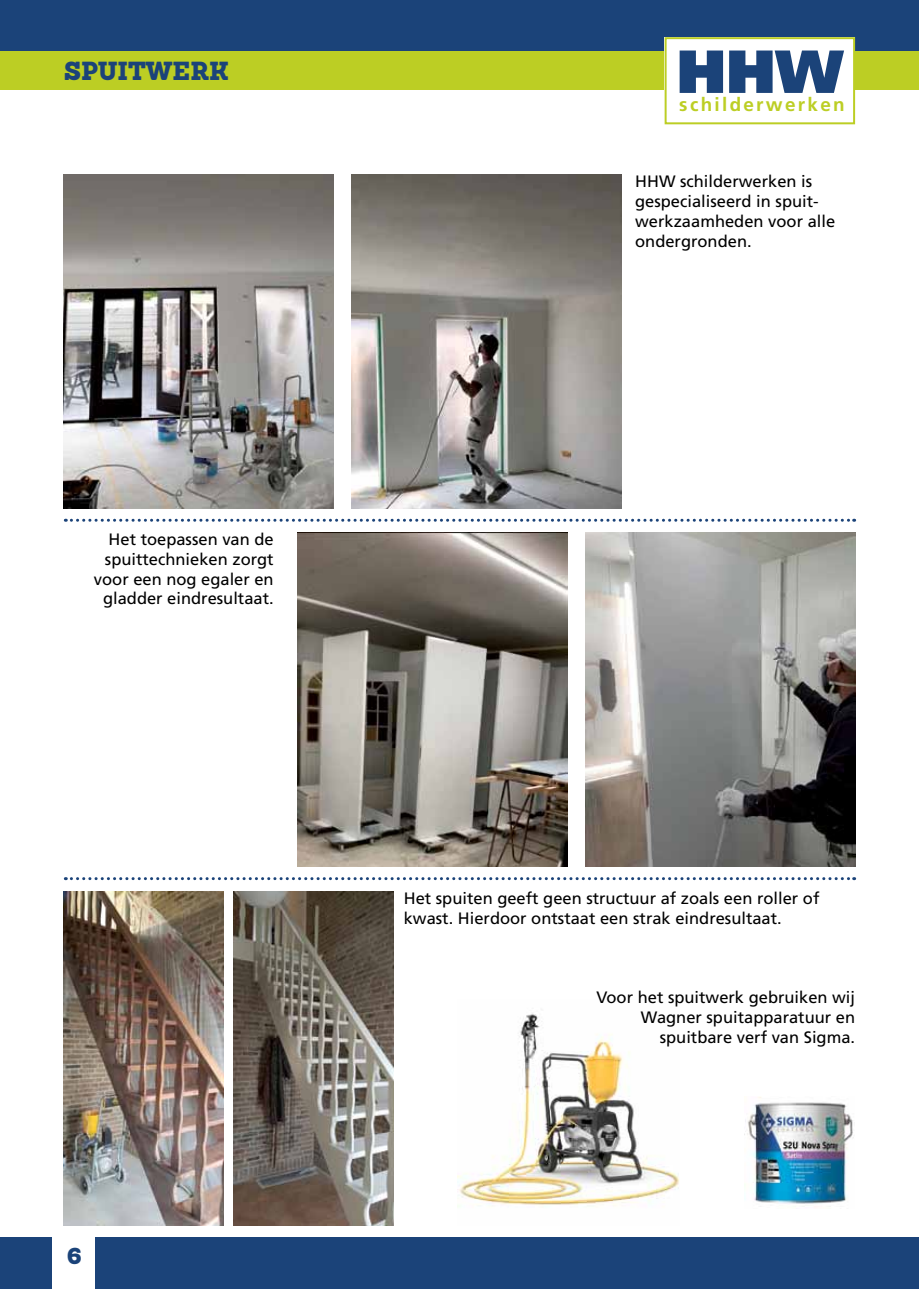
<style>
.page{position:relative;width:919px;height:1289px;background:#fff}
.page>*{position:absolute;margin:0;border:0;box-sizing:border-box;transform-origin:0 0}
.t1{font:900 60.75px "Frutiger";color:#1b4379}
.t2{font:900 25.5px "Sanchez";color:#1b4379}
.t3{font:900 22.5px "Sanchez";color:#1b4379}
.t4{font:700 18.9px "Frutiger";letter-spacing:.12em;color:#bcce24}
.t5{font:16.5px/19.8px "Frutiger";color:#000}
</style>
<div class="page">
<div style="left:0;top:0;width:918px;height:51px;background:#1b4379"></div>
<div style="left:0;top:51px;width:918px;height:38px;background:#bcce24"></div>
<div style="left:664px;top:37px;width:191px;height:90px;background:linear-gradient(to right,#fff,#fff)"></div>
<div style="left:665px;top:38px;width:189px;height:85px;background:#fff"></div>
<div style="left:664px;top:37px;width:191px;height:87px;border:2px solid #bcce24"></div>
<div style="left:0;top:1237px;width:51px;height:51px;background:#1b4379"></div>
<div style="left:96px;top:1237px;width:822px;height:51px;background:#1b4379"></div>
<img style="left:457px;top:1013px;width:222px;height:194px">
<img style="left:64px;top:174px;width:270px;height:334px">
<img style="left:351px;top:174px;width:270px;height:334px">
<img style="left:298px;top:532px;width:270px;height:334px">
<img style="left:585px;top:532px;width:270px;height:334px">
<svg style="left:65px;top:518px;width:789px;height:3px"></svg>
<svg style="left:65px;top:877px;width:789px;height:3px"></svg>
<img style="left:64px;top:891px;width:159px;height:334px">
<img style="left:234px;top:891px;width:159px;height:334px">
<img style="left:744px;top:1097px;width:110px;height:110px">
<h2 class="t2" style="left:64px;top:52px;width:167px">SPUITWERK</h2>
<h1 class="t1" style="left:676px;top:35px;width:168px">HHW</h1>
<p class="t4" style="left:679px;top:94px;width:167px">schilderwerken</p>
<p class="t5" style="left:94px;top:529px;width:181px;text-align:right">Het toepassen van de spuittechnieken zorgt voor een nog egaler en gladder eindresultaat.</p>
<h3 class="t3" style="left:67px;top:1239px;width:17px">6</h3>
<p class="t5" style="left:635px;top:171px;width:201px">HHW schilderwerken is gespecialiseerd in spuit&shy;werkzaamheden voor alle ondergronden.</p>
<p class="t5" style="left:404px;top:888px;width:417px">Het spuiten geeft geen structuur af zoals een roller of kwast. Hierdoor ontstaat een strak eindresultaat.</p>
<p class="t5" style="left:596px;top:987px;width:260px;text-align:right">Voor het spuitwerk gebruiken wij<br>Wagner spuitapparatuur en spuitbare verf van Sigma.</p>
</div>
